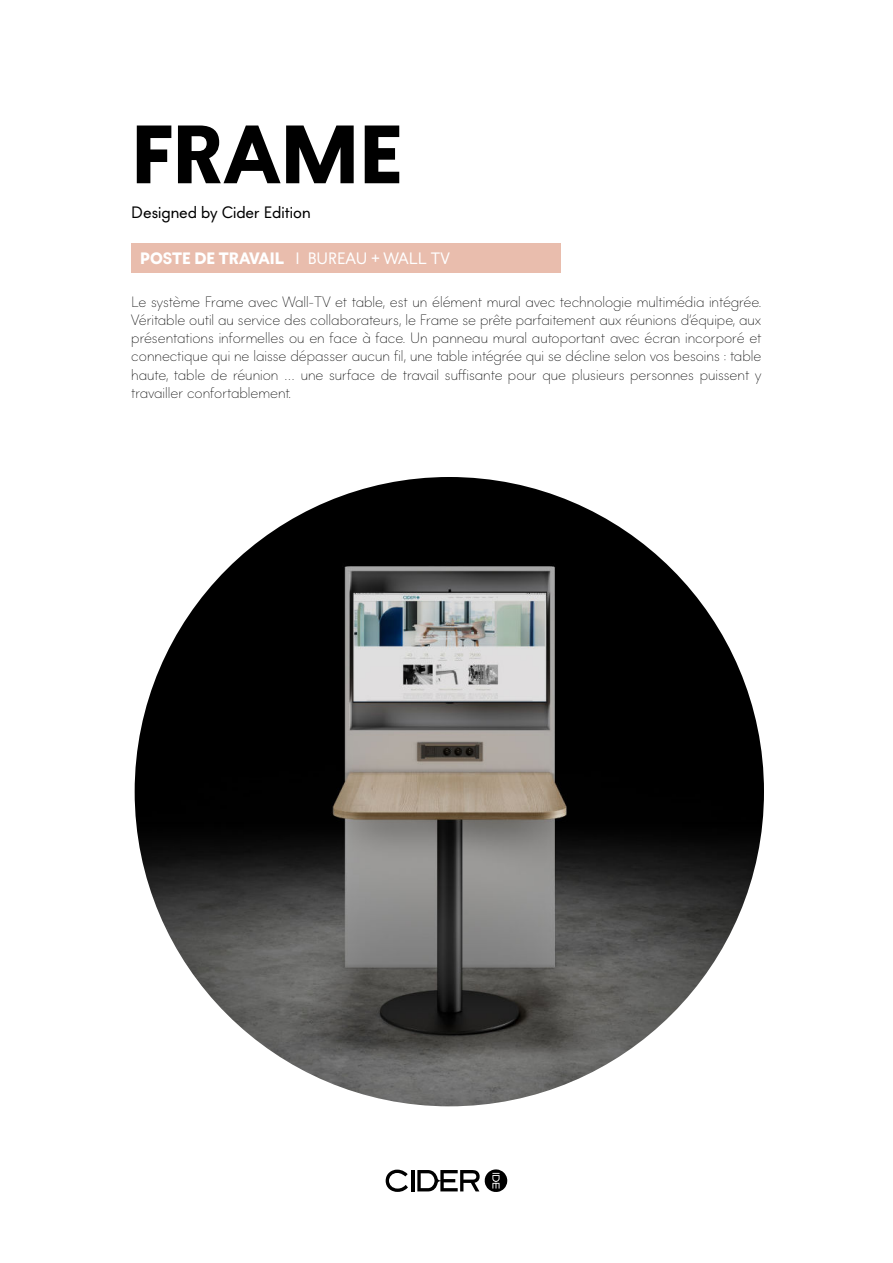
<style>
.page{position:relative;width:893px;height:1263px;background:#fff}
.page>*{position:absolute;margin:0;border:0;box-sizing:border-box;transform-origin:0 0}
.t1{font:700 82.5px "Lightbox 21";color:#000}
.t2{font:700 16.5px "Lightbox 21";color:#fff}
.t3{font:16.5px "Lightbox 21";color:#000}
.t4{font:100 15px/18px "Lightbox 21";color:#000;text-align:justify}
.s1{font-weight:400}
</style>
<div class="page">
<hr style="left:411px;top:1170px;width:3px;height:21px;background:#000">
<svg style="left:386px;top:1169px;width:22px;height:23px"></svg>
<svg style="left:417px;top:1169px;width:90px;height:23px"></svg>
<img style="left:135px;top:477px;width:629px;height:629px;border-radius:315px">
<div style="left:131px;top:243px;width:429px;height:30px;background:#e9bdad"></div>
<h1 class="t1" style="left:131px;top:107px;width:272px">FRAME</h1>
<p class="t3" style="left:131px;top:206px;width:181px">Designed by Cider Edition</p>
<p class="t2" style="left:140px;top:248px;width:311px">POSTE DE TRAVAIL <span class="s1">I BUREAU + WALL TV</span></p>
<p class="t4" style="left:131px;top:294px;width:632px">Le système Frame avec Wall-TV et table, est un élément mural avec technologie multimédia intégrée.<br>Véritable outil au service des collaborateurs, le Frame se prête parfaitement aux réunions d’équipe, aux présentations informelles ou en face à face. Un panneau mural autoportant avec écran incorporé et connectique qui ne laisse dépasser aucun fil, une table intégrée qui se décline selon vos besoins : table haute, table de réunion … une surface de travail suffisante pour que plusieurs personnes puissent y travailler confortablement.</p>
</div>
